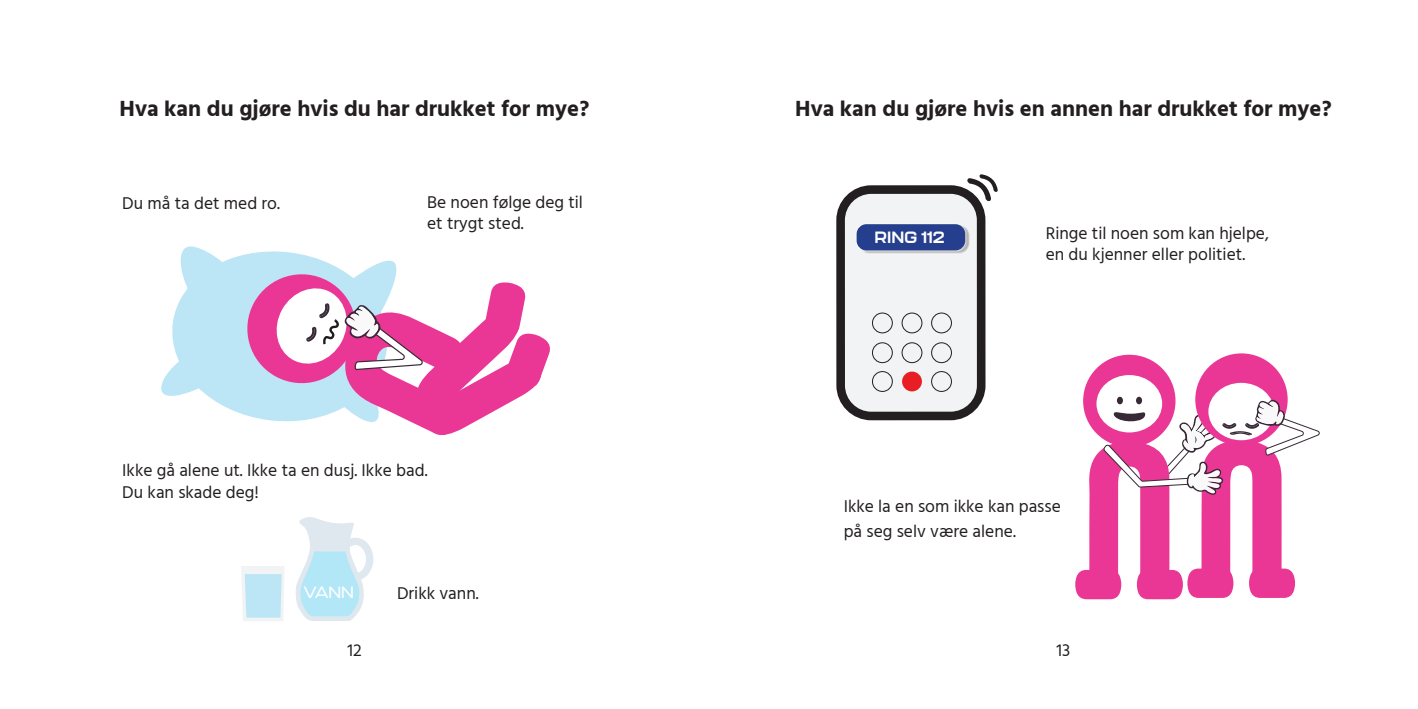
<style>
.page{position:relative;width:1418px;height:709px;background:#fff}
.page>*{position:absolute;margin:0;border:0;box-sizing:border-box;transform-origin:0 0}
.t1{font:700 22.5px "Hind Vadodara";color:#231f20}
.t2{font:17.5px/21.6px "Hind Vadodara";color:#231f20}
.t3{font:700 16.25px "Kallisto";color:#fff}
.t4{font:500 16.25px "Kallisto";color:#fff}
</style>
<div class="page">
<svg style="left:161px;top:246px;width:389px;height:189px"></svg>
<svg style="left:241px;top:566px;width:43px;height:55px"></svg>
<div style="left:337px;top:537px;width:36px;height:43px;border:7px solid #dee8ee;border-radius:50%"></div>
<svg style="left:295px;top:517px;width:72px;height:104px"></svg>
<div style="left:1195px;top:353px;width:92px;height:93px;background:#ea3796;border-radius:50%"></div>
<div style="left:1208px;top:383px;width:66px;height:57px;background:#fff;border-radius:50%"></div>
<div style="left:1083px;top:355px;width:92px;height:92px;background:#ea3796;border-radius:50%"></div>
<div style="left:1096px;top:375px;width:66px;height:57px;background:#fff;border-radius:50%"></div>
<svg style="left:1075px;top:399px;width:245px;height:201px"></svg>
<svg style="left:967px;top:174px;width:30px;height:27px"></svg>
<div style="left:840px;top:189px;width:141px;height:227px;background:#f2f3f4;border-radius:31px"></div>
<div style="left:836px;top:185px;width:149px;height:235px;border:9px solid #231f20;border-radius:31px"></div>
<div style="left:858px;top:225px;width:112px;height:29px;background:#231f20;opacity:.3"></div>
<div style="left:855px;top:223px;width:111px;height:29px;background:#fff;opacity:.75"></div>
<div style="left:856px;top:224px;width:109px;height:26px;background:#253f8e;border-radius:10px"></div>
<div style="left:872px;top:342px;width:20px;height:21px;border:1px solid #231f20;border-radius:50%"></div>
<div style="left:872px;top:312px;width:20px;height:21px;border:1px solid #231f20;border-radius:50%"></div>
<div style="left:872px;top:371px;width:20px;height:21px;border:1px solid #231f20;border-radius:50%"></div>
<div style="left:901px;top:342px;width:21px;height:21px;border:1px solid #231f20;border-radius:50%"></div>
<div style="left:901px;top:312px;width:21px;height:21px;border:1px solid #231f20;border-radius:50%"></div>
<div style="left:902px;top:371px;width:19px;height:20px;background:#e81e24;border-radius:50%"></div>
<div style="left:931px;top:342px;width:20px;height:21px;border:1px solid #231f20;border-radius:50%"></div>
<div style="left:931px;top:312px;width:20px;height:21px;border:1px solid #231f20;border-radius:50%"></div>
<div style="left:931px;top:371px;width:20px;height:21px;border:1px solid #231f20;border-radius:50%"></div>
<p class="t1" style="left:120px;top:90px;width:471px">Hva kan du gjøre hvis du har drukket for mye?</p>
<p class="t1" style="left:795px;top:90px;width:538px">Hva kan du gjøre hvis en annen har drukket for mye?</p>
<p class="t2" style="left:122px;top:192px;width:159px">Du må ta det med ro.</p>
<p class="t2" style="left:427px;top:191px;width:157px">Be noen følge deg til et trygt sted.</p>
<p class="t2" style="left:122px;top:459px;width:307px">Ikke gå alene ut. Ikke ta en dusj. Ikke bad.</p>
<p class="t2" style="left:122px;top:481px;width:138px">Du kan skade deg!</p>
<p class="t4" style="left:304px;top:582px;width:52px">VANN</p>
<p class="t2" style="left:397px;top:582px;width:83px">Drikk vann.</p>
<p class="t3" style="left:874px;top:227px;width:72px">RING 112</p>
<p class="t2" style="left:1045px;top:222px;width:225px">Ringe til noen som kan hjelpe,</p>
<p class="t2" style="left:1045px;top:243px;width:201px">en du kjenner eller politiet.</p>
<p class="t2" style="left:843px;top:493px;width:219px;line-height:25px">Ikke la en som ikke kan passe på seg selv være alene.</p>
<p class="t2" style="left:347px;top:639px;width:16px">12</p>
<p class="t2" style="left:1056px;top:639px;width:15px">13</p>
</div>
